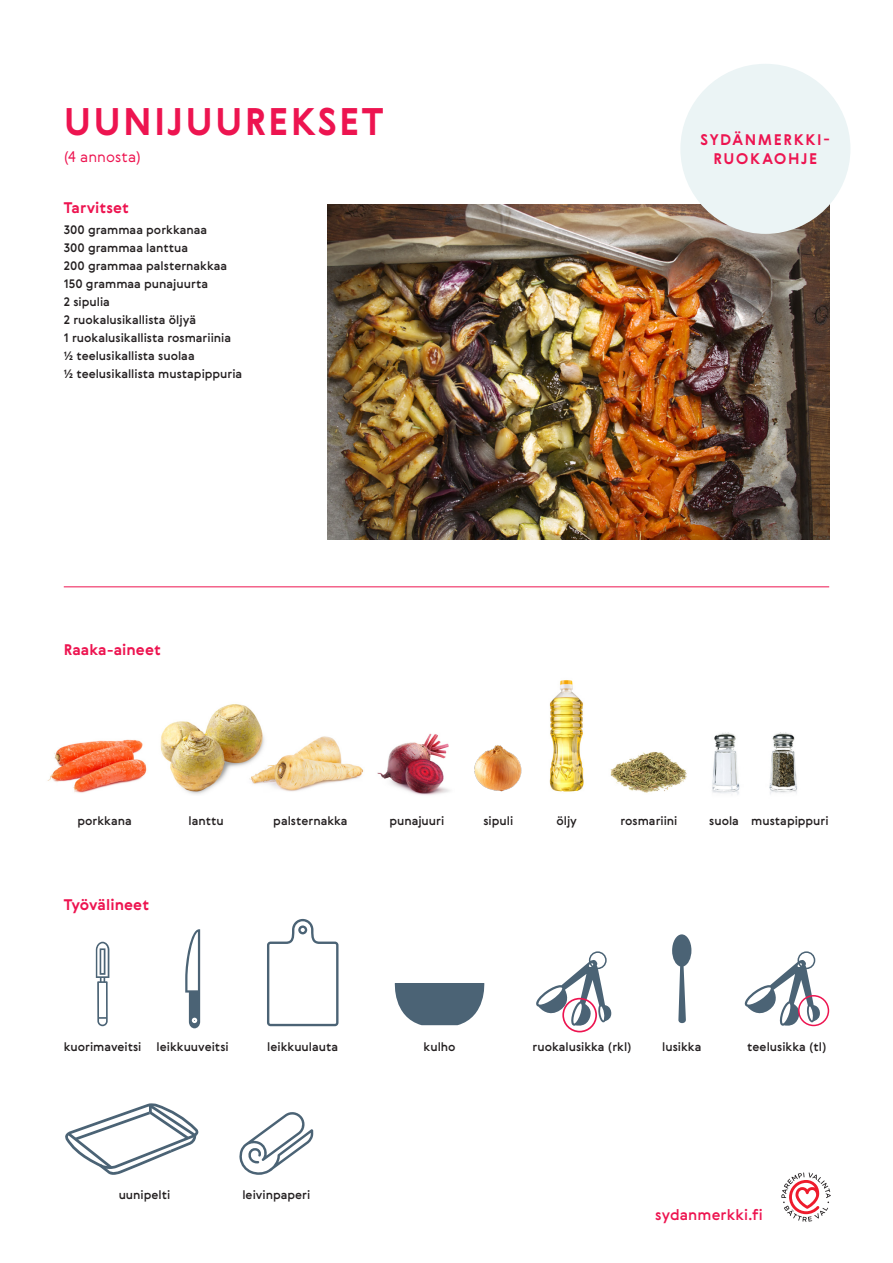
<style>
.page{position:relative;width:893px;height:1263px;background:#fff}
.page>*{position:absolute;margin:0;border:0;box-sizing:border-box;transform-origin:0 0}
._1__otsikot{font:700 37.5px "Gerbera";letter-spacing:.055em;color:#ed1450}
._2__otsikot{font:700 15px "Gerbera";letter-spacing:.01em;color:#ed1450}
._2__otsikot-2{font:700 15px/19.5px "Gerbera";letter-spacing:.11em;color:#ed1450;text-align:center}
.t1{font:500 15px "Gerbera";letter-spacing:.01em;color:#ed1450}
._1__otsikot-2{font:300 15px "Gerbera";letter-spacing:.005em;color:#ed1450}
.ainekset{font:500 12px "Gerbera";color:#231f20}
.tyovalineet_ja_raaka{font:500 12px "Gerbera";color:#231f20}
</style>
<div class="page">
<hr style="left:64px;top:587px;width:765px;height:1px;background:#ed1450">
<svg style="left:781px;top:1172px;width:50px;height:50px"></svg>
<img style="left:327px;top:204px;width:502px;height:336px">
<img style="left:549px;top:680px;width:35px;height:112px">
<img style="left:712px;top:732px;width:28px;height:63px">
<img style="left:769px;top:732px;width:28px;height:62px">
<svg style="left:744px;top:951px;width:77px;height:76px"></svg>
<div style="left:798px;top:995px;width:31px;height:31px;border:2px solid #ed1450;border-radius:50%"></div>
<svg style="left:267px;top:919px;width:71px;height:107px"></svg>
<svg style="left:536px;top:951px;width:76px;height:76px"></svg>
<div style="left:562px;top:998px;width:35px;height:34px;border:2px solid #ed1450;border-radius:50%"></div>
<svg style="left:185px;top:929px;width:15px;height:99px"></svg>
<svg style="left:394px;top:983px;width:91px;height:42px"></svg>
<svg style="left:239px;top:1112px;width:74px;height:63px"></svg>
<svg style="left:65px;top:1103px;width:133px;height:72px"></svg>
<svg style="left:672px;top:934px;width:19px;height:90px"></svg>
<svg style="left:96px;top:942px;width:13px;height:84px"></svg>
<img style="left:474px;top:745px;width:48px;height:47px">
<img style="left:47px;top:739px;width:100px;height:54px">
<img style="left:160px;top:704px;width:95px;height:90px">
<img style="left:238px;top:715px;width:126px;height:79px">
<img style="left:377px;top:733px;width:73px;height:62px">
<img style="left:610px;top:752px;width:77px;height:41px">
<div style="left:680px;top:64px;width:170px;height:170px;background:#ebf4f5;border-radius:50%"></div>
<p class="_1__otsikot" style="left:64px;top:96px;width:321px">UUNIJUUREKSET</p>
<p class="_1__otsikot-2" style="left:64px;top:146px;width:79px">(4 annosta)</p>
<p class="_2__otsikot" style="left:64px;top:197px;width:67px">Tarvitset</p>
<p class="ainekset" style="left:64px;top:221px;width:145px">300 grammaa porkkanaa</p>
<p class="ainekset" style="left:64px;top:239px;width:126px">300 grammaa lanttua</p>
<p class="ainekset" style="left:64px;top:257px;width:165px">200 grammaa palsternakkaa</p>
<p class="ainekset" style="left:64px;top:275px;width:146px">150 grammaa punajuurta</p>
<p class="ainekset" style="left:64px;top:293px;width:48px">2 sipulia</p>
<p class="ainekset" style="left:64px;top:311px;width:134px">2 ruokalusikallista öljyä</p>
<p class="ainekset" style="left:64px;top:329px;width:169px">1 ruokalusikallista rosmariinia</p>
<p class="ainekset" style="left:64px;top:347px;width:132px">½ teelusikallista suolaa</p>
<p class="ainekset" style="left:64px;top:365px;width:180px">½ teelusikallista mustapippuria</p>
<p class="_2__otsikot" style="left:64px;top:639px;width:99px">Raaka-aineet</p>
<p class="_2__otsikot-2" style="left:701px;top:129px;width:131px">SYDÄNMERKKI-<br>RUOKAOHJE</p>
<p class="tyovalineet_ja_raaka" style="left:78px;top:813px;width:56px">porkkana</p>
<p class="tyovalineet_ja_raaka" style="left:189px;top:813px;width:37px">lanttu</p>
<p class="tyovalineet_ja_raaka" style="left:273px;top:813px;width:76px">palsternakka</p>
<p class="tyovalineet_ja_raaka" style="left:389px;top:813px;width:56px">punajuuri</p>
<p class="tyovalineet_ja_raaka" style="left:556px;top:813px;width:22px">öljy</p>
<p class="tyovalineet_ja_raaka" style="left:709px;top:813px;width:31px">suola</p>
<p class="tyovalineet_ja_raaka" style="left:751px;top:813px;width:79px">mustapippuri</p>
<p class="tyovalineet_ja_raaka" style="left:483px;top:813px;width:31px">sipuli</p>
<p class="tyovalineet_ja_raaka" style="left:621px;top:813px;width:58px">rosmariini</p>
<p class="_2__otsikot" style="left:64px;top:894px;width:87px">Työvälineet</p>
<p class="tyovalineet_ja_raaka" style="left:64px;top:1038px;width:79px">kuorimaveitsi</p>
<p class="tyovalineet_ja_raaka" style="left:662px;top:1038px;width:41px">lusikka</p>
<p class="tyovalineet_ja_raaka" style="left:157px;top:1038px;width:74px">leikkuuveitsi</p>
<p class="tyovalineet_ja_raaka" style="left:267px;top:1038px;width:72px">leikkuulauta</p>
<p class="tyovalineet_ja_raaka" style="left:532px;top:1038px;width:101px">ruokalusikka (rkl)</p>
<p class="tyovalineet_ja_raaka" style="left:747px;top:1038px;width:81px">teelusikka (tl)</p>
<p class="tyovalineet_ja_raaka" style="left:424px;top:1038px;width:34px">kulho</p>
<p class="tyovalineet_ja_raaka" style="left:119px;top:1187px;width:53px">uunipelti</p>
<p class="tyovalineet_ja_raaka" style="left:242px;top:1187px;width:69px">leivinpaperi</p>
<p class="t1" style="left:655px;top:1204px;width:109px">sydanmerkki.fi</p>
</div>
